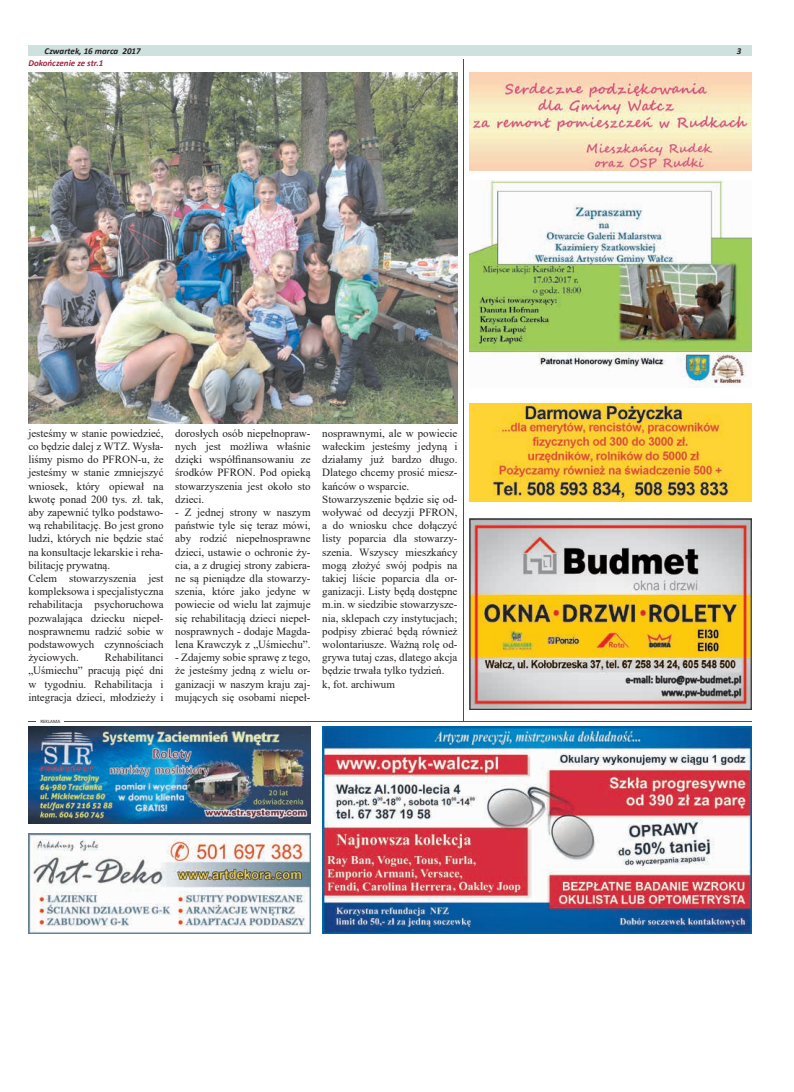
<style>
.page{position:relative;width:794px;height:1092px;background:#fff}
.page>*{position:absolute;margin:0;border:0;box-sizing:border-box;transform-origin:0 0}
.t1{font:11px/13.2px "Times New Roman";color:#231f20;text-align:justify}
.t2{font:italic 700 9px "Calibri";color:#231f20}
.t3{font:italic 700 9px "Calibri";color:#a02540}
.t4{font:5px "Calibri";color:#231f20}
</style>
<div class="page">
<div style="left:28px;top:45px;width:723px;height:11px;background:#cfe1df"></div>
<hr style="left:28px;top:721px;width:723px;height:1px;background:#a02540">
<hr style="left:37px;top:719px;width:27px;height:4px;background:#fff">
<img style="left:28px;top:833px;width:282px;height:100px">
<img style="left:28px;top:726px;width:282px;height:97px">
<img style="left:322px;top:726px;width:429px;height:207px">
<img style="left:469px;top:518px;width:282px;height:191px">
<hr style="left:463px;top:59px;width:1px;height:662px;background:#a02540">
<img style="left:469px;top:403px;width:282px;height:98px">
<img style="left:469px;top:181px;width:282px;height:206px">
<img style="left:469px;top:72px;width:282px;height:98px">
<img style="left:28px;top:72px;width:429px;height:351px">
<p class="t2" style="left:45px;top:44px;width:98px">Czwartek, 16 marca 2017</p>
<p class="t2" style="left:736px;top:44px;width:6px">3</p>
<p class="t3" style="left:28px;top:56px;width:76px">Dokończenie ze str.1</p>
<p class="t1" style="left:28px;top:426px;width:137px;text-align:left">jesteśmy w stanie powiedzieć, co będzie dalej z WTZ. Wysła&shy;liśmy pismo do PFRON-u, że jesteśmy w stanie zmniejszyć wniosek, który opiewał na kwotę ponad 200 tys. zł. tak, aby zapewnić tylko podstawo&shy;wą rehabilitację. Bo jest grono ludzi, których nie będzie stać na konsultacje lekarskie i reha&shy;bilitację prywatną.<br>Celem stowarzyszenia jest kompleksowa i specjalistyczna rehabilitacja psychoruchowa pozwalająca dziecku niepeł&shy;nosprawnemu radzić sobie w podstawowych czynnościach życiowych.</p>
<p class="t1" style="left:28px;top:650px;width:137px;text-indent:77px">Rehabilitanci „Uśmiechu” pracują pięć dni w tygodniu. Rehabilitacja i integracja dzieci, młodzieży i</p>
<p class="t4" style="left:40px;top:717px;width:21px">REKLAMA</p>
<p class="t1" style="left:175px;top:426px;width:137px">dorosłych osób niepełnopraw&shy;nych jest możliwa właśnie dzięki współfinansowaniu ze środków PFRON. Pod opieką stowarzyszenia jest około sto dzieci.</p>
<p class="t1" style="left:175px;top:505px;width:137px">- Z jednej strony w naszym państwie tyle się teraz mówi, aby rodzić niepełnosprawne dzieci, ustawie o ochronie ży&shy;cia, a z drugiej strony zabiera&shy;ne są pieniądze dla stowarzy&shy;szenia, które jako jedyne w powiecie od wielu lat zajmuje się rehabilitacją dzieci niepeł&shy;nosprawnych - dodaje Magda&shy;lena Krawczyk z „Uśmiechu”.</p>
<p class="t1" style="left:175px;top:650px;width:137px">- Zdajemy sobie sprawę z tego, że jesteśmy jedną z wielu or&shy;ganizacji w naszym kraju zaj&shy;mujących się osobami niepeł-</p>
<p class="t1" style="left:322px;top:426px;width:137px;text-align:left">nosprawnymi, ale w powiecie wałeckim jesteśmy jedyną i działamy już bardzo długo.<br>Dlatego chcemy prosić miesz&shy;kańców o wsparcie.<br>Stowarzyszenie będzie się od&shy;woływać od decyzji PFRON, a do wniosku chce dołączyć listy poparcia dla stowarzy&shy;szenia. Wszyscy mieszkańcy mogą złożyć swój podpis na takiej liście poparcia dla or&shy;ganizacji. Listy będą dostępne m.in. w siedzibie stowarzysze&shy;nia, sklepach czy instytucjach; podpisy zbierać będą również wolontariusze. Ważną rolę od&shy;grywa tutaj czas, dlatego akcja będzie trwała tylko tydzień.<br>k, fot. archiwum</p>
</div>
